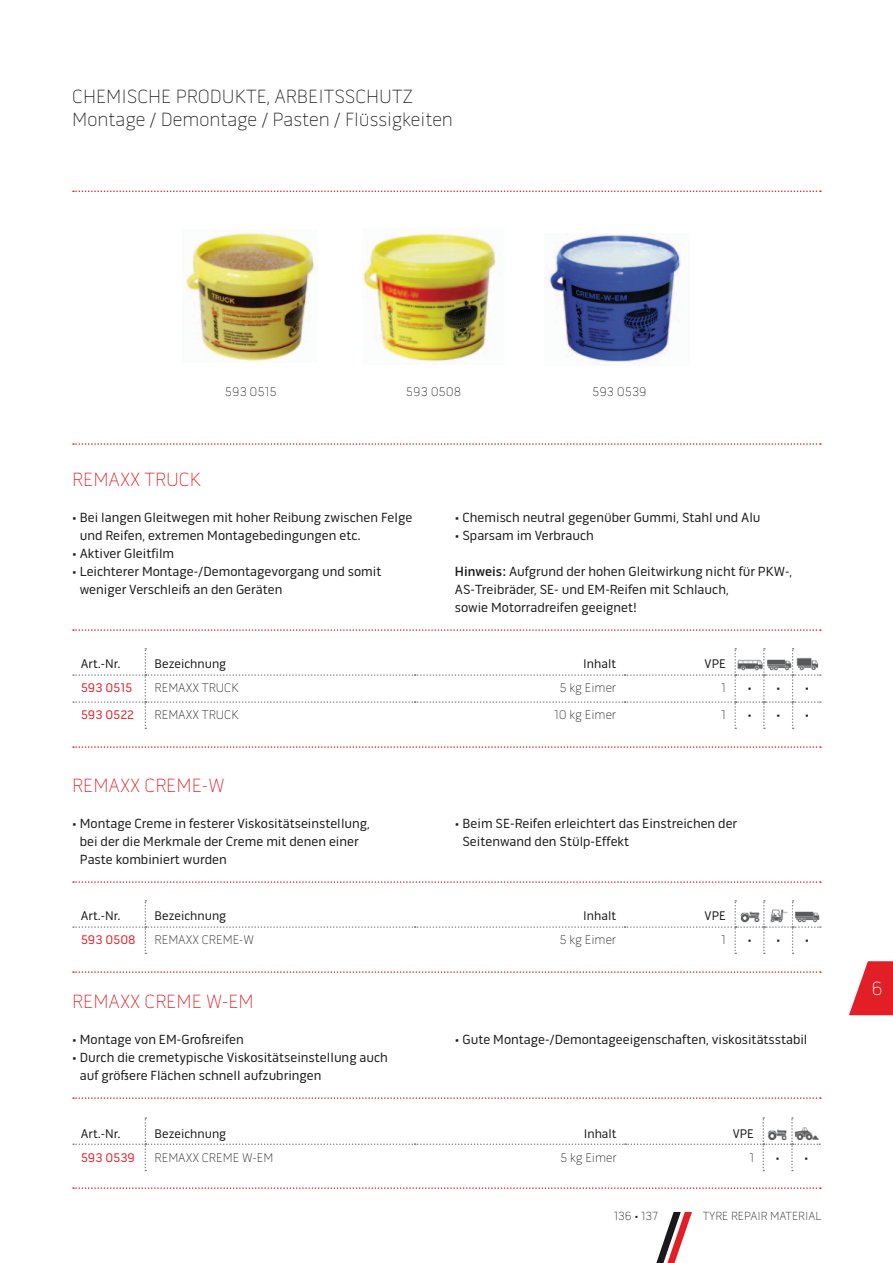
<style>
.page{position:relative;width:893px;height:1263px;background:#fff}
.page>*{position:absolute;margin:0;border:0;box-sizing:border-box;transform-origin:0 0}
.t1{font:100 19.5px "Pill Gothic 600 mg";color:#1a181b}
.t2{font:100 19.5px "Pill Gothic 600 mg";color:#e21e26}
.t3{font:100 19.5px "Pill Gothic 600 mg";color:#fff}
.t4{font:13.5px/18px "Pill Gothic 600 mg";color:#1a181b}
.t5{font:100 12.75px "Pill Gothic 600 mg";color:#1a181b}
.t6{font:12.75px "Pill Gothic 600 mg";color:#1a181b}
.t7{font:12.75px "Pill Gothic 600 mg";color:#e21e26}
.t8{font:100 12px "Pill Gothic 600 mg";color:#1a181b}
.s1{font-weight:500}
</style>
<div class="page">
<img style="left:185px;top:232px;width:130px;height:130px">
<svg style="left:73px;top:648px;width:748px;height:81px"></svg>
<img style="left:737px;top:656px;width:25px;height:17px">
<img style="left:765px;top:656px;width:26px;height:17px">
<img style="left:795px;top:656px;width:24px;height:17px">
<img style="left:362px;top:233px;width:134px;height:129px">
<svg style="left:73px;top:900px;width:748px;height:54px"></svg>
<img style="left:740px;top:908px;width:19px;height:17px">
<img style="left:768px;top:908px;width:20px;height:17px">
<img style="left:794px;top:908px;width:26px;height:17px">
<img style="left:545px;top:234px;width:136px;height:128px">
<svg style="left:73px;top:1117px;width:747px;height:54px"></svg>
<img style="left:767px;top:1125px;width:21px;height:17px">
<img style="left:794px;top:1125px;width:25px;height:17px">
<svg style="left:73px;top:191px;width:748px;height:1px"></svg>
<svg style="left:73px;top:629px;width:748px;height:2px"></svg>
<svg style="left:73px;top:746px;width:748px;height:2px"></svg>
<svg style="left:73px;top:881px;width:748px;height:2px"></svg>
<svg style="left:73px;top:971px;width:748px;height:2px"></svg>
<svg style="left:73px;top:1097px;width:748px;height:2px"></svg>
<svg style="left:73px;top:1187px;width:748px;height:2px"></svg>
<svg style="left:73px;top:443px;width:748px;height:2px"></svg>
<svg style="left:656px;top:1212px;width:36px;height:51px"></svg>
<svg style="left:849px;top:961px;width:44px;height:54px"></svg>
<p class="t1" style="left:72px;top:85px;width:60px">Chemische</p>
<p class="t1" style="left:176px;top:85px;width:24px">Produkte</p>
<p class="t1" style="left:267px;top:85px;width:31px">, Arbeitsschut</p>
<p class="t1" style="left:403px;top:85px;width:12px">z</p>
<p class="t1" style="left:72px;top:108px;width:382px">Montage / Demontage / Pasten / Flüssigkeiten</p>
<p class="t5" style="left:225px;top:384px;width:53px">593 0515</p>
<p class="t5" style="left:406px;top:384px;width:57px">593 0508</p>
<p class="t5" style="left:592px;top:384px;width:56px">593 0539</p>
<p class="t2" style="left:72px;top:468px;width:130px">REMAXX TRUCK</p>
<p class="t4" style="left:80px;top:508px;width:334px;text-indent:-8px">• Bei langen Gleitwegen mit hoher Reibung zwischen Felge und Reifen, extremen Montagebedingungen etc.</p>
<p class="t4" style="left:72px;top:544px;width:103px">• Aktiver Gleitfilm</p>
<p class="t4" style="left:80px;top:562px;width:303px;text-indent:-8px">• Leichterer Montage-/Demontagevorgang und somit weniger Verschleiß an den Geräten</p>
<p class="t4" style="left:455px;top:508px;width:307px">• Chemisch neutral gegenüber Gummi, Stahl und Alu</p>
<p class="t4" style="left:455px;top:526px;width:140px">• Sparsam im Verbrauch</p>
<p class="t4" style="left:455px;top:562px;width:339px"><span class="s1">Hinweis:</span> Aufgrund der hohen Gleitwirkung nicht für PKW-,<br>AS-Treibräder, SE- und EM-Reifen mit Schlauch,<br>sowie Motorradreifen geeignet!</p>
<p class="t6" style="left:81px;top:656px;width:41px">Art.-Nr.</p>
<p class="t6" style="left:155px;top:656px;width:73px">Bezeichnung</p>
<p class="t6" style="left:583px;top:656px;width:34px">Inhalt</p>
<p class="t6" style="left:705px;top:656px;width:23px">VPE</p>
<p class="t7" style="left:81px;top:680px;width:53px">593 0515</p>
<p class="t5" style="left:155px;top:681px;width:86px">REMAXX TRUCK</p>
<p class="t5" style="left:559px;top:681px;width:58px">5 kg Eimer</p>
<p class="t5" style="left:721px;top:681px;width:6px">1</p>
<p class="t5" style="left:747px;top:681px;width:35px">• •</p>
<p class="t5" style="left:805px;top:681px;width:6px">•</p>
<p class="t7" style="left:81px;top:707px;width:55px">593 0522</p>
<p class="t5" style="left:155px;top:708px;width:86px">REMAXX TRUCK</p>
<p class="t5" style="left:554px;top:708px;width:63px">10 kg Eimer</p>
<p class="t5" style="left:721px;top:708px;width:6px">1</p>
<p class="t5" style="left:747px;top:708px;width:35px">• •</p>
<p class="t5" style="left:805px;top:708px;width:6px">•</p>
<p class="t2" style="left:72px;top:774px;width:154px">REMAXX CREM E-W</p>
<p class="t4" style="left:80px;top:814px;width:292px;text-indent:-8px">• Montage Creme in festerer Viskositätseinstellung, bei der die Merkmale der Creme mit denen einer<br>Paste kombiniert wurden</p>
<p class="t4" style="left:463px;top:814px;width:276px;text-indent:-8px">• Beim SE-Reifen erleichtert das Einstreichen der<br>Seitenwand den Stülp-Effekt</p>
<p class="t6" style="left:81px;top:908px;width:41px">Art.-Nr.</p>
<p class="t6" style="left:155px;top:908px;width:73px">Bezeichnung</p>
<p class="t6" style="left:583px;top:908px;width:34px">Inhalt</p>
<p class="t6" style="left:705px;top:908px;width:23px">VPE</p>
<p class="t7" style="left:81px;top:932px;width:56px">593 0508</p>
<p class="t5" style="left:155px;top:933px;width:101px">REMAXX CREM E-W</p>
<p class="t5" style="left:559px;top:933px;width:58px">5 kg Eimer</p>
<p class="t5" style="left:721px;top:933px;width:6px">1</p>
<p class="t5" style="left:747px;top:933px;width:35px">• •</p>
<p class="t5" style="left:805px;top:933px;width:6px">•</p>
<p class="t2" style="left:72px;top:990px;width:179px">REMAXX CREM E W-EM</p>
<p class="t4" style="left:72px;top:1030px;width:173px">• Montage von EM-Großreifen</p>
<p class="t4" style="left:80px;top:1048px;width:310px;text-indent:-8px">• Durch die cremetypische Viskositätseinstellung auch auf größere Flächen schnell aufzubringen</p>
<p class="t4" style="left:455px;top:1030px;width:354px">• Gute Montage-/Demontageeigenschaften, viskositätsstabil</p>
<p class="t6" style="left:81px;top:1126px;width:41px">Art.-Nr.</p>
<p class="t6" style="left:155px;top:1126px;width:73px">Bezeichnung</p>
<p class="t6" style="left:584px;top:1126px;width:34px">Inhalt</p>
<p class="t6" style="left:733px;top:1126px;width:23px">VPE</p>
<p class="t7" style="left:81px;top:1150px;width:56px">593 0539</p>
<p class="t5" style="left:155px;top:1150px;width:118px">REMAXX CREM E W-EM</p>
<p class="t5" style="left:560px;top:1150px;width:58px">5 kg Eimer</p>
<p class="t5" style="left:749px;top:1150px;width:6px">1</p>
<p class="t5" style="left:775px;top:1150px;width:35px">• •</p>
<p class="t8" style="left:614px;top:1209px;width:45px">136 • 137</p>
<p class="t8" style="left:703px;top:1209px;width:120px">TYRE REPAIR MATERIAL</p>
<p class="t3" style="left:871px;top:977px;width:13px">6</p>
</div>
